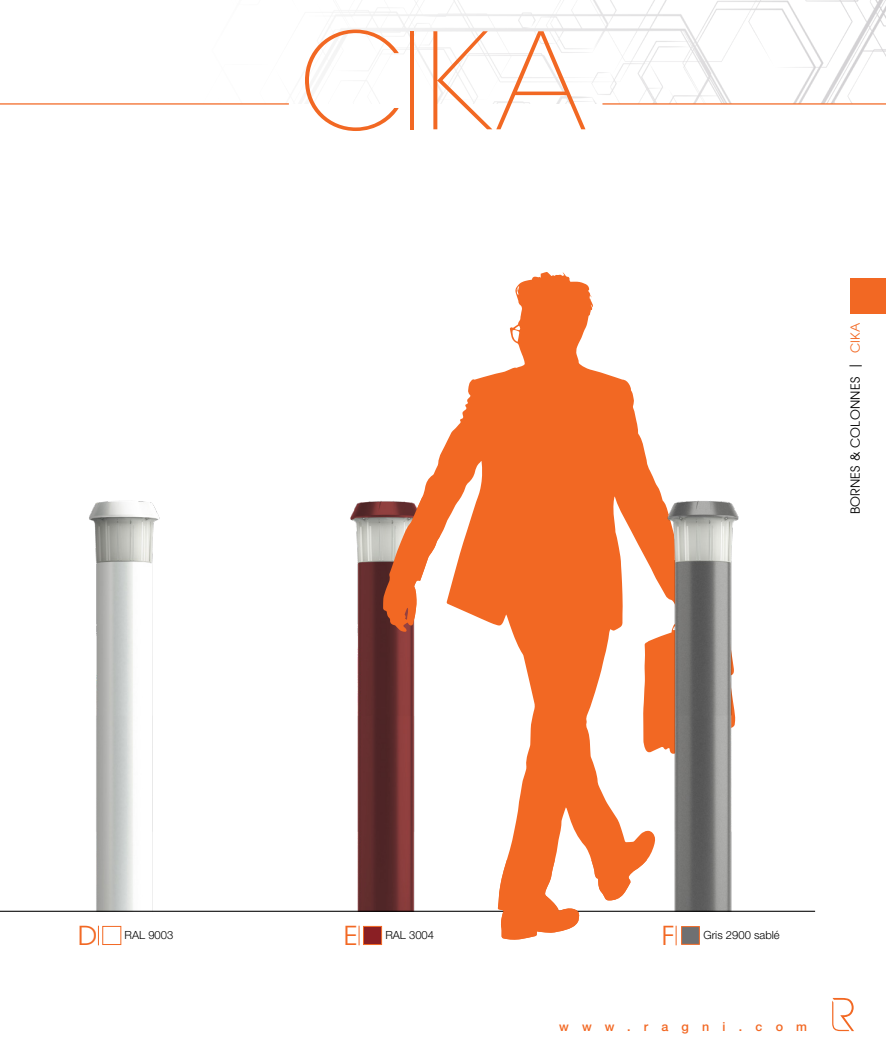
<style>
.page{position:relative;width:886px;height:1063px;background:#fff}
.page>*{position:absolute;margin:0;border:0;box-sizing:border-box;transform-origin:0 0}
.t1{font:200 132.5px "ITC Avant Garde Std";color:#f26823}
.t2{font:26.12px "Avant Garde";color:#f26823}
.t3{font:12.5px "Avant Garde";letter-spacing:.02em;color:#000}
.t4{font:500 12.5px "Helvetica Neue LT Std";letter-spacing:1.055em;color:#f26823}
.t5{font:300 11.25px "Helvetica Neue LT Std";color:#000}
.s1{color:#f26823}
</style>
<div class="page">
<img style="left:336px;top:0;width:550px;height:103px">
<svg style="left:425px;top:272px;width:275px;height:668px"></svg>
<hr style="left:0;top:103px;width:289px;height:2px;background:#f26823">
<hr style="left:602px;top:103px;width:284px;height:2px;background:#f26823">
<svg style="left:98px;top:926px;width:1px;height:19px"></svg>
<svg style="left:359px;top:926px;width:1px;height:19px"></svg>
<svg style="left:676px;top:926px;width:1px;height:19px"></svg>
<img style="left:82px;top:501px;width:90px;height:410px">
<img style="left:339px;top:486px;width:99px;height:425px">
<img style="left:659px;top:490px;width:91px;height:421px">
<svg style="left:832px;top:998px;width:22px;height:33px"></svg>
<div style="left:850px;top:278px;width:36px;height:35px;background:#f26823"></div>
<hr style="left:0;top:911px;width:815px;height:1px;background:#000">
<div style="left:102px;top:926px;width:19px;height:19px;background:#fff;border:1px solid #f26823"></div>
<div style="left:363px;top:926px;width:19px;height:19px;background:#8a1f24;border:1px solid #f26823"></div>
<div style="left:681px;top:926px;width:18px;height:19px;background:#6f7072;border:1px solid #f26823"></div>
<svg style="left:480px;top:861px;width:168px;height:79px"></svg>
<svg style="left:383px;top:497px;width:57px;height:142px"></svg>
<p class="t1" style="left:299px;top:4px;width:288px">CIKA</p>
<p class="t3" style="left:848px;top:514px;width:193px;rotate:-90deg">BORNES &amp; COLONNES | <span class="s1">CIKA</span></p>
<p class="t2" style="left:78px;top:920px;width:21px">D</p>
<p class="t2" style="left:344px;top:920px;width:16px">E</p>
<p class="t2" style="left:662px;top:920px;width:14px">F</p>
<p class="t5" style="left:125px;top:928px;width:50px">RAL 9003</p>
<p class="t5" style="left:385px;top:928px;width:50px">RAL 3004</p>
<p class="t5" style="left:703px;top:929px;width:78px">Gris 2900 sablé</p>
<p class="t4" style="left:559px;top:1019px;width:250px">www.ragni.com</p>
</div>
